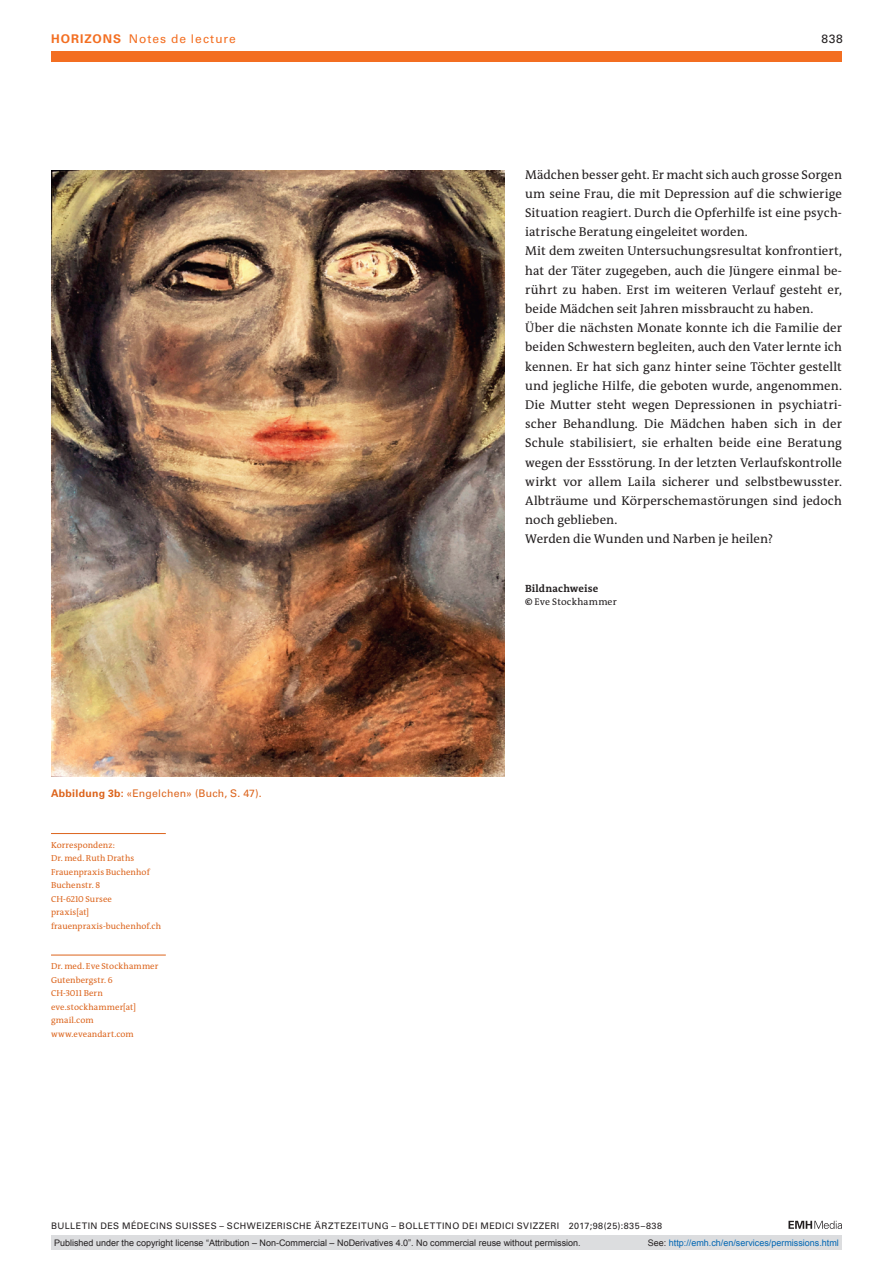
<style>
.page{position:relative;width:893px;height:1263px;background:#fff}
.page>*{position:absolute;margin:0;border:0;box-sizing:border-box;transform-origin:0 0}
.t1{font:12.75px/19.2px "The Antiqua B W5 Plain";letter-spacing:.005em;color:#231f20}
.t2{font:12px "Univers LT Std";letter-spacing:.085em;color:#f36e21}
.t3{font:12px "Univers LT Std";color:#231f20}
.t4{font:10.5px "Univers LT Std";letter-spacing:.025em;color:#dc641c}
.t5{font:700 10.5px "The Antiqua B W7";letter-spacing:.01em;color:#231f20}
.t6{font:9.75px "The Antiqua B W5 Plain";letter-spacing:.015em;color:#231f20}
.t7{font:9px "Arial";color:#231f20}
.t8{font:9px "Univers LT Std";letter-spacing:.05em;color:#231f20}
.t9{font:9px "Arial";color:#0166b3}
.t10{font:8.7px/13.5px "The Antiqua B W5 Plain";letter-spacing:.01em;color:#dc641c}
.s1{font-weight:700}
.s2{font-family:"The Antiqua B W7";font-weight:700}
.s3{color:#231f20}
</style>
<div class="page">
<svg style="left:788px;top:1221px;width:54px;height:8px"></svg>
<img style="left:51px;top:171px;width:454px;height:606px">
<hr style="left:51px;top:833px;width:115px;height:1px;background:#dc641c">
<hr style="left:51px;top:955px;width:115px;height:1px;background:#dc641c">
<div style="left:51px;top:51px;width:791px;height:11px;background:#f36e21"></div>
<div style="left:51px;top:1235px;width:791px;height:15px;background:#dcdddf"></div>
<p class="t2" style="left:51px;top:31px;width:186px"><span class="s1">HORIZONS</span> Notes de lecture</p>
<p class="t3" style="left:821px;top:31px;width:23px">838</p>
<p class="t4" style="left:51px;top:787px;width:212px"><span class="s1">Abbildung 3b:</span> «Engelchen» (Buch, S. 47).</p>
<p class="t10" style="left:51px;top:838px;width:112px">Korrespondenz:<br>Dr. med. Ruth Draths<br>Frauenpraxis Buchenhof<br>Buchenstr. 8<br>CH-6210 Sursee<br>praxis[at] frauenpraxis-buchenhof.ch</p>
<p class="t10" style="left:51px;top:959px;width:109px">Dr. med. Eve Stockhammer<br>Gutenbergstr. 6<br>CH-3011 Bern eve.stockhammer[at] gmail.com www.eveandart.com</p>
<p class="t1" style="left:525px;top:165px;width:318px">Mädchen besser geht. Er macht sich auch grosse Sorgen um seine Frau, die mit Depression auf die schwierige Situation reagiert. Durch die Opferhilfe ist eine psych&shy;iatrische Beratung eingeleitet worden.<br>Mit dem zweiten Untersuchungsresultat konfrontiert, hat der Täter zugegeben, auch die Jüngere einmal be&shy;rührt zu haben. Erst im weiteren Verlauf gesteht er, beide Mädchen seit Jahren missbraucht zu haben.<br>Über die nächsten Monate konnte ich die Familie der beiden Schwestern begleiten, auch den Vater lernte ich kennen. Er hat sich ganz hinter seine Töchter gestellt und jegliche Hilfe, die geboten wurde, angenommen.<br>Die Mutter steht wegen Depressionen in psychiatri&shy;scher Behandlung. Die Mädchen haben sich in der Schule stabilisiert, sie erhalten beide eine Beratung wegen der Essstörung. In der letzten Verlaufskontrolle wirkt vor allem Laila sicherer und selbstbewusster.<br>Albträume und Körperschemastörungen sind jedoch noch geblieben.<br>Werden die Wunden und Narben je heilen?</p>
<p class="t5" style="left:525px;top:581px;width:75px">Bildnachweise</p>
<p class="t6" style="left:525px;top:596px;width:93px"><span class="s2">©</span> Eve Stockhammer</p>
<p class="t8" style="left:51px;top:1220px;width:613px">BULLETIN DES MÉDECINS SUISSES – SCHWEIZERISCHE ÄRZTEZEITUNG – BOLLETTINO DEI MEDICI SVIZZERI 2017;98(25):835–838</p>
<p class="t7" style="left:54px;top:1237px;width:528px">Published under the copyright license “Attribution – Non-Commercial – NoDerivatives 4.0”. No commercial reuse without permission.</p>
<p class="t9" style="left:648px;top:1237px;width:193px"><span class="s3">See:</span> http://emh.ch/en/services/permissions.html</p>
</div>
